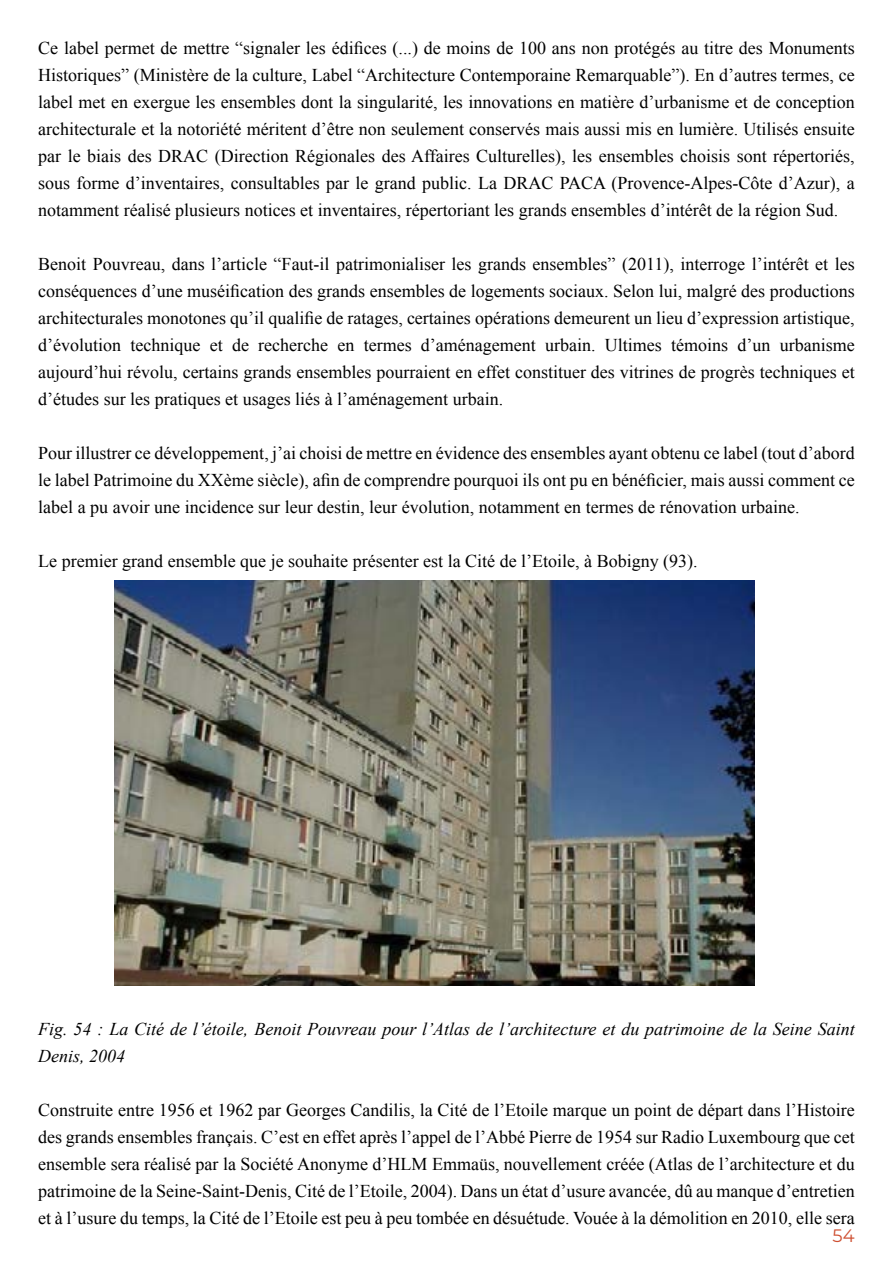
<style>
.page{position:relative;width:893px;height:1263px;background:#fff}
.page>*{position:absolute;margin:0;border:0;box-sizing:border-box;transform-origin:0 0}
.t1{font:18px/27px "Times New Roman";color:#000;text-align:justify}
.t2{font:italic 18px/27px "Times New Roman";color:#000}
.t3{font:18px "Montserrat";color:#ce4f31}
</style>
<div class="page">
<img style="left:114px;top:580px;width:641px;height:405px">
<p class="t1" style="left:38px;top:34px;width:818px">Ce label permet de mettre “signaler les édifices (...) de moins de 100 ans non protégés au titre des Monuments Historiques” (Ministère de la culture, Label “Architecture Contemporaine Remarquable”). En d’autres termes, ce label met en exergue les ensembles dont la singularité, les innovations en matière d’urbanisme et de conception architecturale et la notoriété méritent d’être non seulement conservés mais aussi mis en lumière. Utilisés ensuite par le biais des DRAC (Direction Régionales des Affaires Culturelles), les ensembles choisis sont répertoriés, sous forme d’inventaires, consultables par le grand public. La DRAC PACA (Provence-Alpes-Côte d’Azur), a notamment réalisé plusieurs notices et inventaires, répertoriant les grands ensembles d’intérêt de la région Sud.</p>
<p class="t1" style="left:38px;top:250px;width:818px">Benoit Pouvreau, dans l’article “Faut-il patrimonialiser les grands ensembles” (2011), interroge l’intérêt et les conséquences d’une muséification des grands ensembles de logements sociaux. Selon lui, malgré des productions architecturales monotones qu’il qualifie de ratages, certaines opérations demeurent un lieu d’expression artistique, d’évolution technique et de recherche en termes d’aménagement urbain. Ultimes témoins d’un urbanisme aujourd’hui révolu, certains grands ensembles pourraient en effet constituer des vitrines de progrès techniques et d’études sur les pratiques et usages liés à l’aménagement urbain.</p>
<p class="t1" style="left:38px;top:439px;width:818px">Pour illustrer ce développement, j’ai choisi de mettre en évidence des ensembles ayant obtenu ce label (tout d’abord le label Patrimoine du XXème siècle), afin de comprendre pourquoi ils ont pu en bénéficier, mais aussi comment ce label a pu avoir une incidence sur leur destin, leur évolution, notamment en termes de rénovation urbaine.</p>
<p class="t1" style="left:38px;top:547px;width:661px">Le premier grand ensemble que je souhaite présenter est la Cité de l’Etoile, à Bobigny (93).</p>
<p class="t2" style="left:38px;top:1015px;width:818px">Fig. 54 : La Cité de l’étoile, Benoit Pouvreau pour l’Atlas de l’architecture et du patrimoine de la Seine Saint<br>Denis, 2004</p>
<p class="t1" style="left:38px;top:1096px;width:818px">Construite entre 1956 et 1962 par Georges Candilis, la Cité de l’Etoile marque un point de départ dans l’Histoire des grands ensembles français. C’est en effet après l’appel de l’Abbé Pierre de 1954 sur Radio Luxembourg que cet ensemble sera réalisé par la Société Anonyme d’HLM Emmaüs, nouvellement créée (Atlas de l’architecture et du patrimoine de la Seine-Saint-Denis, Cité de l’Etoile, 2004). Dans un état d’usure avancée, dû au manque d’entretien et à l’usure du temps, la Cité de l’Etoile est peu à peu tombée en désuétude. Vouée à la démolition en 2010, elle sera</p>
<p class="t3" style="left:833px;top:1223px;width:24px">54</p>
</div>
